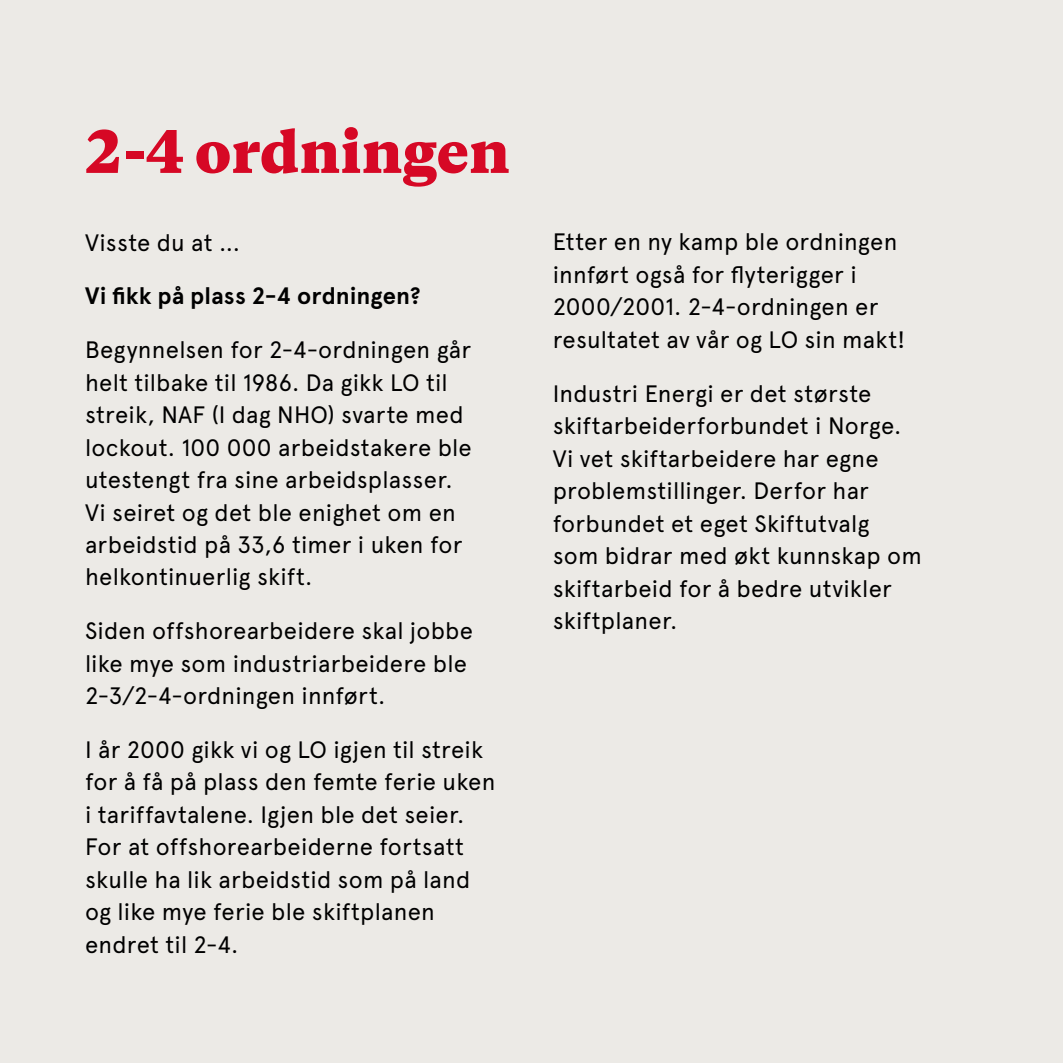
<style>
.page{position:relative;width:1063px;height:1063px;background:#eceae6}
.page>*{position:absolute;margin:0;border:0;box-sizing:border-box;transform-origin:0 0}
.t1{font:800 55px "Copernicus";color:#d60825}
.t2{font:23.75px/32.5px "Apercu";letter-spacing:.01em;color:#000}
.t3{font:700 23.75px "Apercu";letter-spacing:.01em;color:#000}
</style>
<div class="page">
<h1 class="t1" style="left:85px;top:115px;width:426px">2-4 ordningen</h1>
<p class="t2" style="left:85px;top:226px;width:156px">Visste du at ...</p>
<p class="t3" style="left:85px;top:282px;width:337px">Vi fikk på plass 2-4 ordningen?</p>
<p class="t2" style="left:85px;top:333px;width:388px">Begynnelsen for 2-4-ordningen går helt tilbake til 1986. Da gikk LO til streik, NAF (I dag NHO) svarte med lockout. 100 000 arbeidstakere ble utestengt fra sine arbeidsplasser.<br>Vi seiret og det ble enighet om en arbeidstid på 33,6 timer i uken for helkontinuerlig skift.</p>
<p class="t2" style="left:85px;top:615px;width:390px">Siden offshorearbeidere skal jobbe like mye som industriarbeidere ble<br>2-3/2-4-ordningen innført.</p>
<p class="t2" style="left:85px;top:733px;width:412px">I år 2000 gikk vi og LO igjen til streik for å få på plass den femte ferie uken i tariffavtalene. Igjen ble det seier.<br>For at offshorearbeiderne fortsatt skulle ha lik arbeidstid som på land og like mye ferie ble skiftplanen endret til 2-4.</p>
<p class="t2" style="left:553px;top:226px;width:354px">Etter en ny kamp ble ordningen innført også for flyterigger i<br>2000/2001. 2-4-ordningen er resultatet av vår og LO sin makt!</p>
<p class="t2" style="left:553px;top:377px;width:371px">Industri Energi er det største skiftarbeiderforbundet i Norge.<br>Vi vet skiftarbeidere har egne problemstillinger. Derfor har forbundet et eget Skiftutvalg<br>som bidrar med økt kunnskap om skiftarbeid for å bedre utvikler skiftplaner.</p>
</div>
